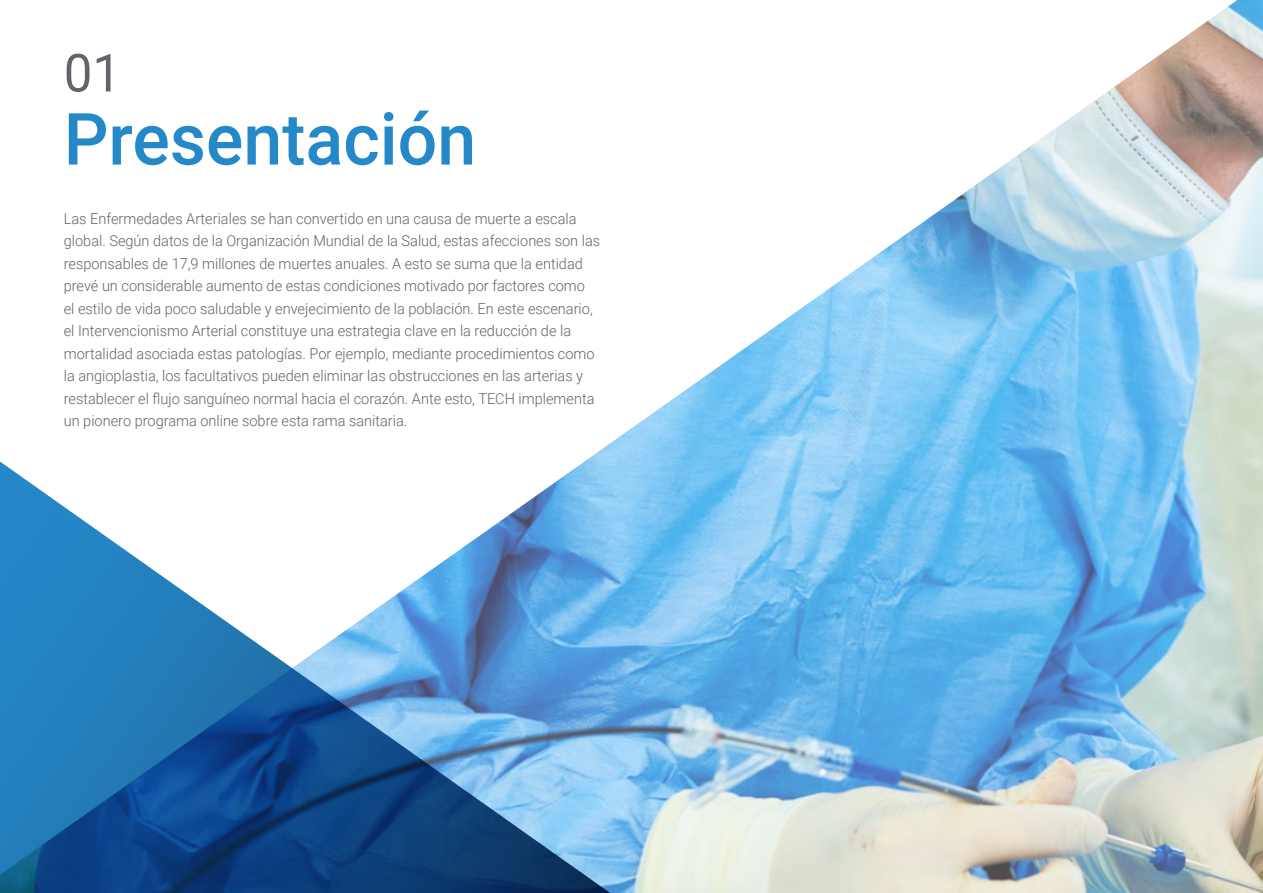
<style>
.page{position:relative;width:1263px;height:893px;background:#fff}
.page>*{position:absolute;margin:0;border:0;box-sizing:border-box;transform-origin:0 0}
.t1{font:500 72px "Roboto";color:#2488c9}
.t2{font:52.5px "Roboto";color:#61646a}
.t3{font:300 15px/22.5px "Roboto";color:#61646a}
</style>
<div class="page">
<img style="left:607px;top:0;width:656px;height:893px">
<svg style="left:0;top:446px;width:640px;height:447px"></svg>
<h2 class="t2" style="left:64px;top:36px;width:59px">01</h2>
<h1 class="t1" style="left:64px;top:89px;width:414px">Presentación</h1>
<p class="t3" style="left:64px;top:207px;width:538px">Las Enfermedades Arteriales se han convertido en una causa de muerte a escala global. Según datos de la Organización Mundial de la Salud, estas afecciones son las responsables de 17,9 millones de muertes anuales. A esto se suma que la entidad prevé un considerable aumento de estas condiciones motivado por factores como<br>el estilo de vida poco saludable y envejecimiento de la población. En este escenario, el Intervencionismo Arterial constituye una estrategia clave en la reducción de la mortalidad asociada estas patologías. Por ejemplo, mediante procedimientos como la angioplastia, los facultativos pueden eliminar las obstrucciones en las arterias y restablecer el flujo sanguíneo normal hacia el corazón. Ante esto, TECH implementa un pionero programa online sobre esta rama sanitaria.</p>
</div>
